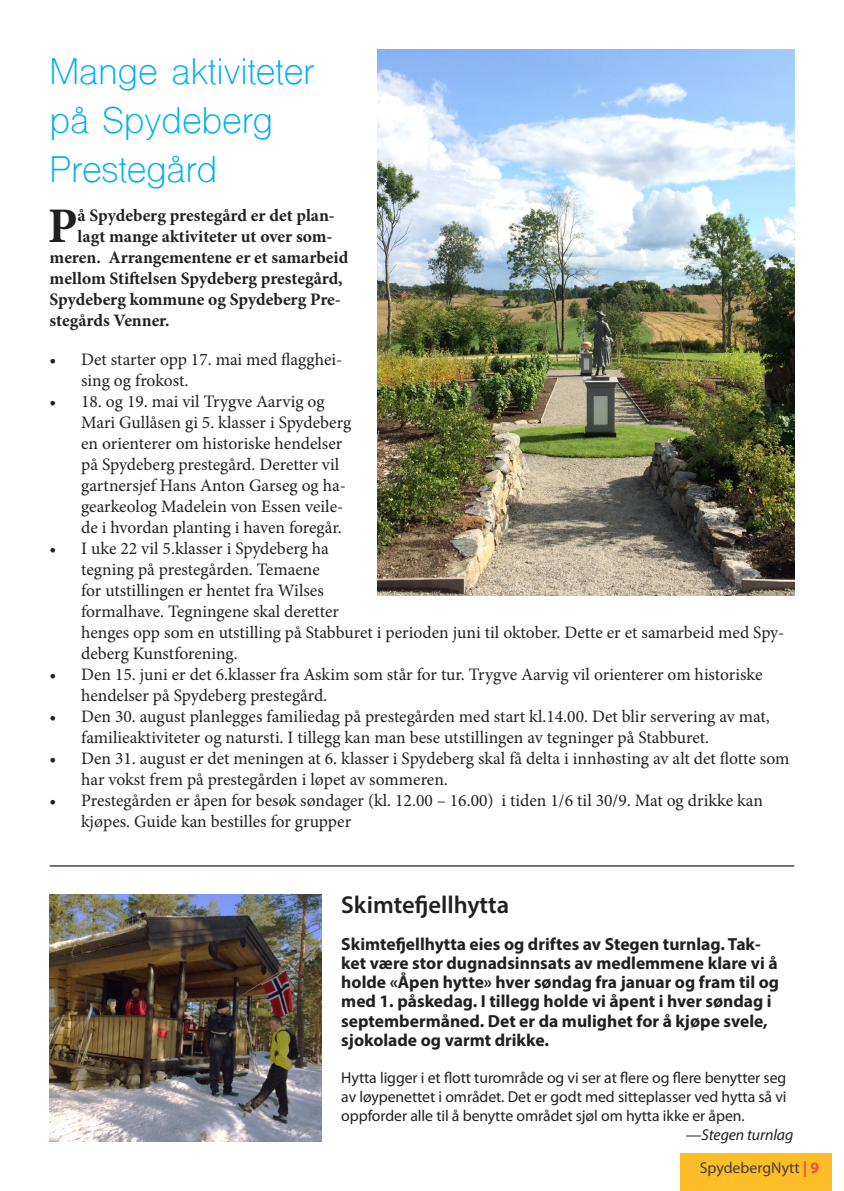
<style>
.page{position:relative;width:844px;height:1191px;background:#fff}
.page>*{position:absolute;margin:0;border:0;box-sizing:border-box;transform-origin:0 0}
.t1{font:700 49.88px "Minion Pro";color:#231f20}
.t2{font:35px/49px "Shree Dev 0714";color:#00aeef}
.t3{font:600 24.5px "Myriad Pro";color:#231f20}
.t4{font:17.5px/21px "Minion Pro";color:#231f20}
.t5{font:700 17.5px/19.2px "Myriad Pro";color:#231f20}
.t6{font:700 17.5px "Minion Pro";letter-spacing:-.005em;color:#231f20}
.t7{font:15.75px/19.2px "Myriad Pro";letter-spacing:-.005em;color:#231f20;text-align:justify}
.t8{font:15.75px "Myriad Pro";color:#3f3f3f}
.t9{font:italic 15.75px "Myriad Pro";letter-spacing:-.005em;color:#231f20}
.s1{font-weight:700;color:#ee5032}
</style>
<div class="page">
<div style="left:680px;top:1153px;width:151px;height:38px;background:#fdbd26"></div>
<img style="left:50px;top:894px;width:271px;height:247px">
<img style="left:377px;top:50px;width:417px;height:545px">
<hr style="left:50px;top:865px;width:744px;height:1px;background:#231f20">
<h2 class="t2" style="left:50px;top:51px;width:266px">Mange aktiviteter på Spydeberg<br>Prestegård</h2>
<h1 class="t1" style="left:48px;top:191px;width:31px">P</h1>
<p class="t6" style="left:78px;top:203px;width:259px">å Spydeberg prestegård er det plan-</p>
<p class="t6" style="left:78px;top:224px;width:256px">lagt mange aktiviteter ut over som-</p>
<p class="t6" style="left:50px;top:245px;width:300px">meren. Arrangementene er et samarbeid</p>
<p class="t6" style="left:50px;top:266px;width:294px">mellom Stiftelsen Spydeberg prestegård,</p>
<p class="t6" style="left:50px;top:287px;width:293px">Spydeberg kommune og Spydeberg Pre-</p>
<p class="t6" style="left:50px;top:308px;width:121px">stegårds Venner.</p>
<p class="t4" style="left:81px;top:348px;width:263px;text-indent:-31px">• Det starter opp 17. mai med flagghei&shy;sing og frokost.</p>
<p class="t4" style="left:81px;top:390px;width:271px;text-indent:-31px">• 18. og 19. mai vil Trygve Aarvig og Mari Gullåsen gi 5. klasser i Spydeberg en orienterer om historiske hendelser på Spydeberg prestegård. Deretter vil gartnersjef Hans Anton Garseg og ha&shy;gearkeolog Madelein von Essen veile&shy;de i hvordan planting i haven foregår.</p>
<p class="t4" style="left:81px;top:537px;width:704px;text-indent:-31px">• I uke 22 vil 5.klasser i Spydeberg ha<br>tegning på prestegården. Temaene<br>for utstillingen er hentet fra Wilses<br>formalhave. Tegningene skal deretter<br>henges opp som en utstilling på Stabburet i perioden juni til oktober. Dette er et samarbeid med Spy&shy;deberg Kunstforening.</p>
<p class="t4" style="left:81px;top:663px;width:682px;text-indent:-31px">• Den 15. juni er det 6.klasser fra Askim som står for tur. Trygve Aarvig vil orienterer om historiske hendelser på Spydeberg prestegård.</p>
<p class="t4" style="left:81px;top:705px;width:690px;text-indent:-31px">• Den 30. august planlegges familiedag på prestegården med start kl.14.00. Det blir servering av mat, familieaktiviteter og natursti. I tillegg kan man bese utstillingen av tegninger på Stabburet.</p>
<p class="t4" style="left:81px;top:747px;width:709px;text-indent:-31px">• Den 31. august er det meningen at 6. klasser i Spydeberg skal få delta i innhøsting av alt det flotte som har vokst frem på prestegården i løpet av sommeren.</p>
<p class="t4" style="left:81px;top:789px;width:683px;text-indent:-31px">• Prestegården er åpen for besøk søndager (kl. 12.00 – 16.00) i tiden 1/6 til 30/9. Mat og drikke kan kjøpes. Guide kan bestilles for grupper</p>
<h3 class="t3" style="left:341px;top:889px;width:169px">Skimtefjellhytta</h3>
<p class="t5" style="left:341px;top:933px;width:439px">Skimtefjellhytta eies og driftes av Stegen turnlag. Tak&shy;ket være stor dugnadsinnsats av medlemmene klare vi å holde «Åpen hytte» hver søndag fra januar og fram til og med 1. påskedag. I tillegg holde vi åpent i hver søndag i septembermåned. Det er da mulighet for å kjøpe svele, sjokolade og varmt drikke.</p>
<p class="t7" style="left:341px;top:1067px;width:446px">Hytta ligger i et flott turområde og vi ser at flere og flere benytter seg av løypenettet i området. Det er godt med sitteplasser ved hytta så vi oppforder alle til å benytte området sjøl om hytta ikke er åpen.</p>
<p class="t9" style="left:685px;top:1125px;width:109px">—Stegen turnlag</p>
<p class="t8" style="left:699px;top:1158px;width:121px">SpydebergNytt <span class="s1">| 9</span></p>
</div>
